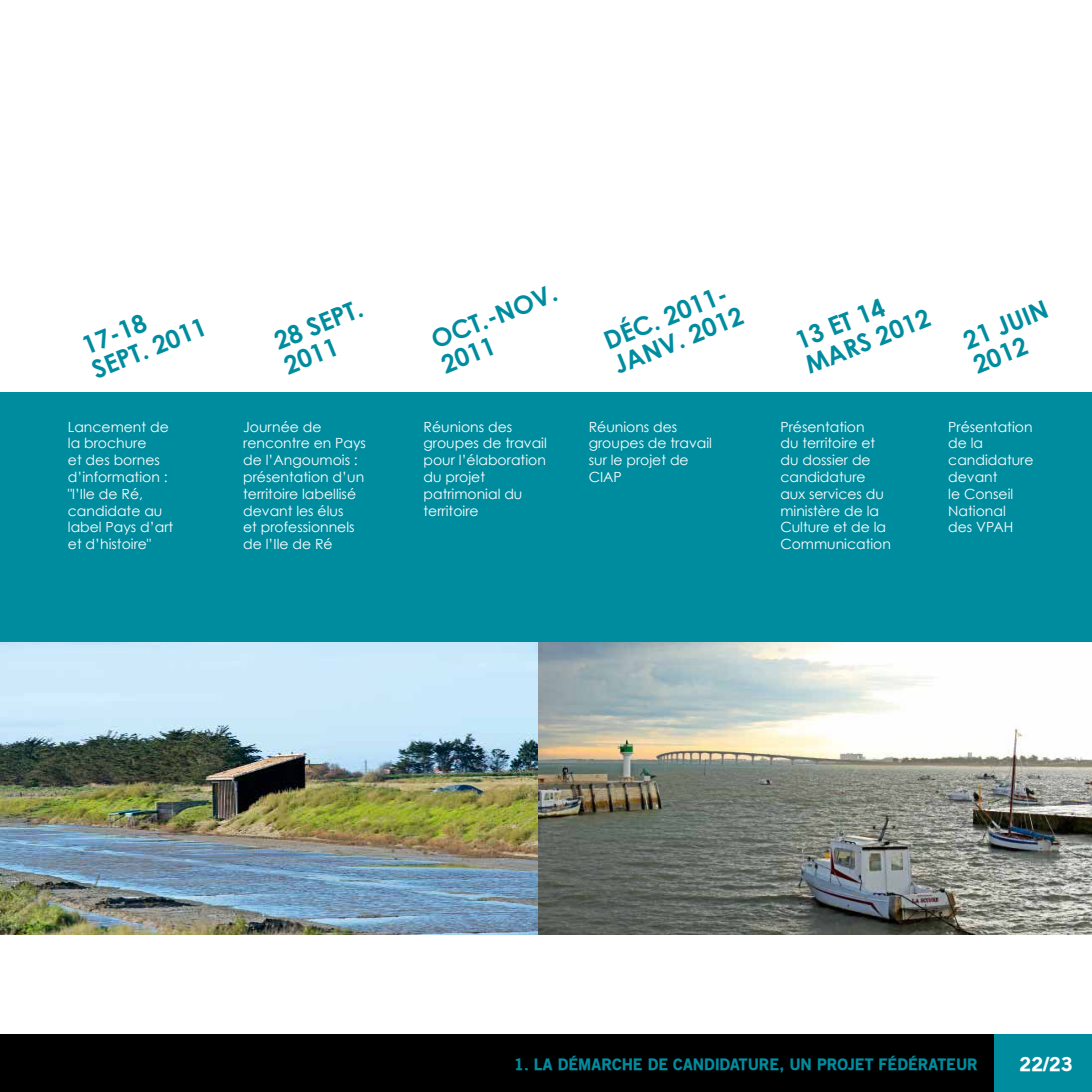
<style>
.page{position:relative;width:1092px;height:1092px;background:#fff}
.page>*{position:absolute;margin:0;border:0;box-sizing:border-box;transform-origin:0 0}
.t1{font:700 25.2px/26.2px "Century Gothic";color:#008c9f}
.t2{font:900 19.25px "Old Sans";color:#fff}
.t3{font:900 15.75px "Old Sans";letter-spacing:.01em;color:#008c9f}
.t4{font:14px/16.8px "Century Gothic";color:#fff}
</style>
<div class="page">
<img style="left:0;top:641px;width:1091px;height:293px">
<div style="left:0;top:1033px;width:1009px;height:58px;background:#000"></div>
<div style="left:994px;top:1033px;width:97px;height:58px;background:#008c9f"></div>
<div style="left:0;top:391px;width:1091px;height:250px;background:#008c9f"></div>
<h1 class="t1" style="left:78px;top:333px;width:68px;rotate:-22deg">17-18<br>Sept</h1>
<h1 class="t1" style="left:135px;top:339px;width:72px;rotate:-22deg">. 2011</h1>
<h1 class="t1" style="left:270px;top:329px;width:53px;rotate:-22deg">28 Sept</h1>
<h1 class="t1" style="left:280px;top:353px;width:58px;rotate:-22deg">2011</h1>
<h1 class="t1" style="left:427px;top:328px;width:135px;text-indent:51px;rotate:-22deg">.-Nov.<br>2011</h1>
<h1 class="t1" style="left:599px;top:328px;width:139px;rotate:-22deg">Déc. 2011- ja nv. 2012</h1>
<h1 class="t1" style="left:791px;top:328px;width:95px;rotate:-22deg">13 et 14 mar</h1>
<h1 class="t1" style="left:853px;top:332px;width:78px;rotate:-22deg">s 2012</h1>
<h1 class="t1" style="left:959px;top:328px;width:90px;rotate:-22deg">21 jui n<br>2012</h1>
<p class="t4" style="left:68px;top:418px;width:107px">Lancement de la brochure<br>et des bornes d’information : "l’Ile de Ré, candidate au label Pays d’art et d’histoire"</p>
<p class="t4" style="left:243px;top:418px;width:124px">Journée de rencontre en Pays de l’Angoumois : présentation d’un territoire labellisé devant les élus<br>et professionnels de l’Ile de Ré</p>
<p class="t4" style="left:423px;top:418px;width:125px">Réunions des groupes de travail pour l’élaboration du projet patrimonial du territoire</p>
<p class="t4" style="left:588px;top:418px;width:125px">Réunions des groupes de travail sur le projet de<br>CIAP</p>
<p class="t4" style="left:780px;top:418px;width:112px">Présentation<br>du territoire et du dossier de candidature aux services du ministère de la<br>Culture et de la<br>Communication</p>
<p class="t4" style="left:948px;top:418px;width:87px">Présentation de la candidature devant<br>le Conseil<br>National<br>des VPAH</p>
<p class="t3" style="left:514px;top:1054px;width:89px">1. LA DÉMARCHE</p>
<p class="t3" style="left:647px;top:1054px;width:37px">DE CANDIDATURE</p>
<p class="t3" style="left:779px;top:1054px;width:49px">, UN PRO</p>
<p class="t3" style="left:848px;top:1054px;width:51px">JET FÉDÉRATEUR</p>
<h2 class="t2" style="left:1019px;top:1051px;width:55px">22/23</h2>
</div>
